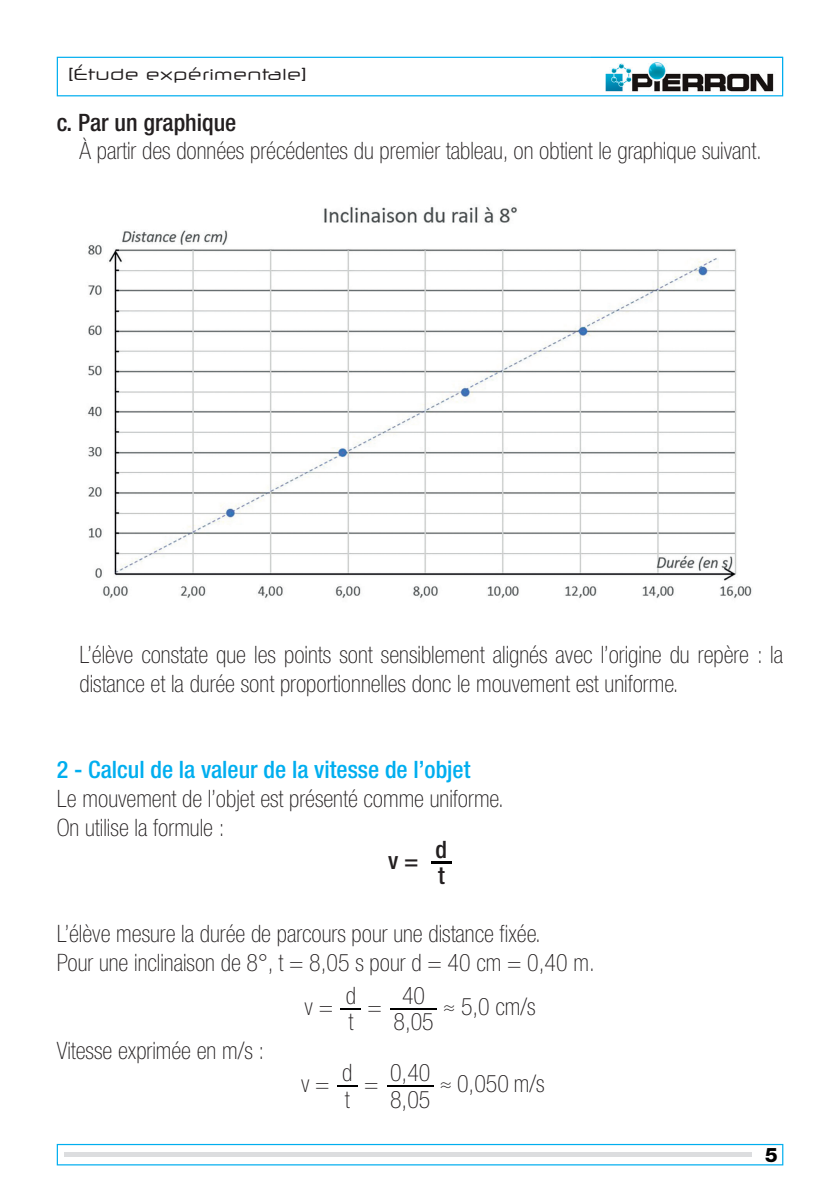
<style>
.page{position:relative;width:840px;height:1191px;background:#fff}
.page>*{position:absolute;margin:0;border:0;box-sizing:border-box;transform-origin:0 0}
.t1{font:100 condensed 24px/28.8px "Helvetica Neue LT Std";color:#231f20}
.t2{font:500 condensed 24px "Helvetica Neue LT Std";color:#00aeef}
.t3{font:500 condensed 24px/26.6px "Helvetica Neue LT Std";color:#231f20}
.t4{font:800 20px "Helvetica Neue LT Std";color:#000}
.t5{font:16px "Neuropol X Free";color:#231f20}
</style>
<div class="page">
<svg style="left:57px;top:57px;width:725px;height:39px"></svg>
<svg style="left:57px;top:1143px;width:725px;height:22px"></svg>
<img style="left:590px;top:56px;width:194px;height:36px">
<img style="left:590px;top:57px;width:192px;height:35px">
<div style="left:63px;top:1152px;width:688px;height:5px;background:#dcdddf"></div>
<img style="left:87px;top:206px;width:665px;height:392px">
<hr style="left:431px;top:861px;width:20px;height:2px;background:#000">
<svg style="left:340px;top:1008px;width:21px;height:1px"></svg>
<hr style="left:390px;top:1008px;width:46px;height:1px;background:#000">
<svg style="left:337px;top:1085px;width:20px;height:1px"></svg>
<hr style="left:387px;top:1085px;width:46px;height:1px;background:#000">
<p class="t5" style="left:68px;top:64px;width:240px">[Étude expérimentale]</p>
<p class="t3" style="left:57px;top:108px;width:181px">c. Par un graphique</p>
<p class="t1" style="left:79px;top:136px;width:683px">À partir des données précédentes du premier tableau, on obtient le graphique suivant.</p>
<p class="t1" style="left:79px;top:640px;width:704px">L’élève constate que les points sont sensiblement alignés avec l’origine du repère : la distance et la durée sont proportionnelles donc le mouvement est uniforme.</p>
<p class="t2" style="left:57px;top:755px;width:415px">2 - Calcul de la valeur de la vitesse de l’objet</p>
<p class="t1" style="left:57px;top:784px;width:448px">Le mouvement de l’objet est présenté comme uniforme.<br>On utilise la formule :</p>
<p class="t3" style="left:388px;top:846px;width:32px">v =</p>
<p class="t3" style="left:435px;top:835px;width:13px">d t</p>
<p class="t1" style="left:57px;top:918px;width:539px">L’élève mesure la durée de parcours pour une distance fixée.<br>Pour une inclinaison de 8°, t = 8,05 s pour d = 40 cm = 0,40 m.</p>
<p class="t1" style="left:304px;top:992px;width:30px">v =</p>
<p class="t1" style="left:367px;top:992px;width:16px">=</p>
<p class="t1" style="left:443px;top:992px;width:94px">≈ 5,0 cm/s</p>
<p class="t1" style="left:345px;top:980px;width:12px">d</p>
<p class="t1" style="left:402px;top:980px;width:25px">40</p>
<p class="t1" style="left:348px;top:1007px;width:6px">t</p>
<p class="t1" style="left:393px;top:1007px;width:42px">8,05</p>
<p class="t1" style="left:57px;top:1036px;width:209px">Vitesse exprimée en m/s :</p>
<p class="t1" style="left:342px;top:1058px;width:12px">d</p>
<p class="t1" style="left:390px;top:1058px;width:42px">0,40</p>
<p class="t1" style="left:345px;top:1084px;width:6px">t</p>
<p class="t1" style="left:390px;top:1084px;width:42px">8,05</p>
<p class="t1" style="left:301px;top:1069px;width:30px">v =</p>
<p class="t1" style="left:364px;top:1069px;width:16px">=</p>
<p class="t1" style="left:439px;top:1069px;width:106px">≈ 0,050 m/s</p>
<p class="t4" style="left:764px;top:1142px;width:14px">5</p>
</div>
